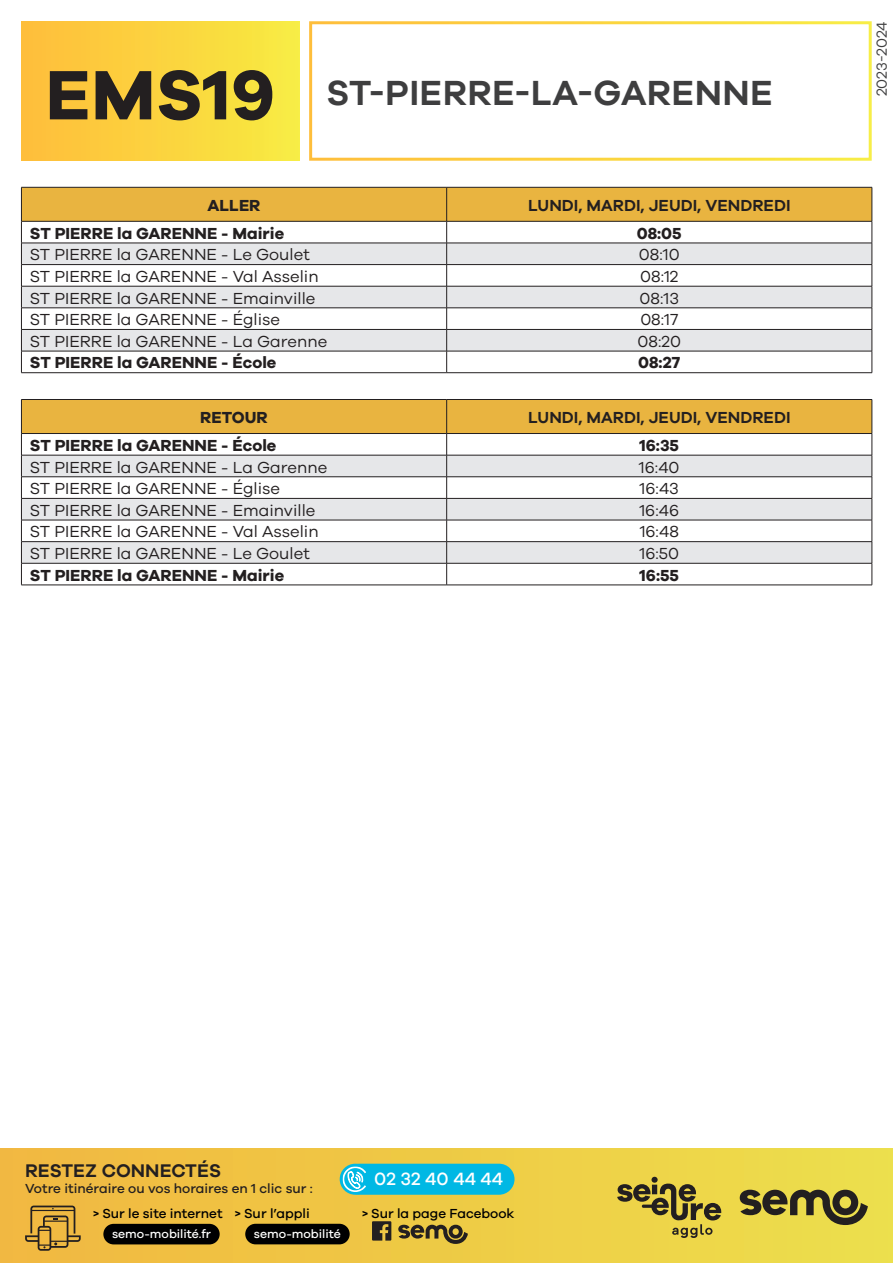
<style>
.page{position:relative;width:893px;height:1263px;background:#fff}
.page>*{position:absolute;margin:0;border:0;box-sizing:border-box;transform-origin:0 0}
.t1{font:700 72px "Galano Grotesque";letter-spacing:.005em;color:#231f20}
.t2{font:600 36px "Galano Grotesque";letter-spacing:.01em;color:#3e3e3f}
.t3{font:600 18.9px "Galano Grotesque";color:#231f20}
.t4{font:500 18.3px "Galano Grotesque";color:#fff}
.t5{font:16.5px "Galano Grotesque";color:#231f20}
.t6{font:700 16.5px "Galano Grotesque";color:#231f20}
.t7{font:600 16.5px "Galano Grotesque";color:#231f20}
.t8{font:15px "Galano Grotesque";color:#3e3e3f}
.t9{font:500 13.5px "Galano Grotesque";color:#000001}
.t10{font:500 13.5px "Galano Grotesque";color:#231f20}
.t11{font:500 12.3px "Galano Grotesque";color:#fff}
</style>
<div class="page">
<div style="left:0;top:1148px;width:893px;height:115px;background:linear-gradient(to right,#f0b640,#ecdf4c)"></div>
<svg style="left:617px;top:1177px;width:104px;height:61px;background:#b5a23d"></svg>
<svg style="left:740px;top:1190px;width:128px;height:35px;background:#8b8036"></svg>
<div style="left:344px;top:1164px;width:170px;height:31px;background:#00b8e4;border-radius:16px"></div>
<div style="left:340px;top:1164px;width:31px;height:31px;background:#00b8e4;border-radius:50%"></div>
<svg style="left:343px;top:1166px;width:23px;height:26px"></svg>
<svg style="left:25px;top:1205px;width:56px;height:46px;background:#bc9238"></svg>
<div style="left:103px;top:1224px;width:117px;height:20px;background:#000001;border-radius:10px"></div>
<div style="left:245px;top:1224px;width:105px;height:20px;background:#000001;border-radius:10px"></div>
<svg style="left:372px;top:1221px;width:19px;height:19px"></svg>
<svg style="left:398px;top:1225px;width:70px;height:19px"></svg>
<div style="left:309px;top:21px;width:563px;height:140px;border:3px solid #fff"></div>
<div style="left:21px;top:21px;width:278px;height:139px;background:linear-gradient(to right,#ffbd3b,#f8eb43)"></div>
<svg style="left:21px;top:187px;width:852px;height:185px"></svg>
<hr style="left:21px;top:372px;width:426px;height:1px;background:#231f20">
<hr style="left:447px;top:372px;width:425px;height:1px;background:#231f20">
<svg style="left:21px;top:399px;width:852px;height:186px"></svg>
<hr style="left:21px;top:585px;width:426px;height:1px;background:#231f20">
<hr style="left:447px;top:585px;width:425px;height:1px;background:#231f20">
<h1 class="t1" style="left:46px;top:51px;width:231px">EMS19</h1>
<h2 class="t2" style="left:326px;top:71px;width:448px">ST-PIERRE-LA-GARENNE</h2>
<p class="t6" style="left:208px;top:195px;width:54px">ALLER</p>
<p class="t7" style="left:528px;top:195px;width:264px">LUNDI, MARDI, JEUDI, VENDREDI</p>
<p class="t6" style="left:30px;top:223px;width:256px">ST PIERRE la GARENNE - Mairie</p>
<p class="t6" style="left:637px;top:223px;width:46px">08:05</p>
<p class="t5" style="left:30px;top:245px;width:281px">ST PIERRE la GARENNE - Le Goulet</p>
<p class="t5" style="left:639px;top:245px;width:42px">08:10</p>
<p class="t5" style="left:30px;top:266px;width:290px">ST PIERRE la GARENNE - Val Asselin</p>
<p class="t5" style="left:640px;top:266px;width:40px">08:12</p>
<p class="t5" style="left:30px;top:288px;width:287px">ST PIERRE la GARENNE - Emainville</p>
<p class="t5" style="left:640px;top:288px;width:41px">08:13</p>
<p class="t5" style="left:30px;top:310px;width:252px">ST PIERRE la GARENNE - Église</p>
<p class="t5" style="left:640px;top:310px;width:39px">08:17</p>
<p class="t5" style="left:30px;top:331px;width:299px">ST PIERRE la GARENNE - La Garenne</p>
<p class="t5" style="left:637px;top:331px;width:45px">08:20</p>
<p class="t6" style="left:30px;top:353px;width:248px">ST PIERRE la GARENNE - École</p>
<p class="t6" style="left:638px;top:353px;width:44px">08:27</p>
<p class="t6" style="left:200px;top:407px;width:69px">RETOUR</p>
<p class="t7" style="left:528px;top:407px;width:264px">LUNDI, MARDI, JEUDI, VENDREDI</p>
<p class="t6" style="left:30px;top:435px;width:248px">ST PIERRE la GARENNE - École</p>
<p class="t6" style="left:639px;top:435px;width:41px">16:35</p>
<p class="t5" style="left:30px;top:457px;width:299px">ST PIERRE la GARENNE - La Garenne</p>
<p class="t5" style="left:639px;top:457px;width:42px">16:40</p>
<p class="t5" style="left:30px;top:479px;width:252px">ST PIERRE la GARENNE - Église</p>
<p class="t5" style="left:640px;top:479px;width:41px">16:43</p>
<p class="t5" style="left:30px;top:500px;width:287px">ST PIERRE la GARENNE - Emainville</p>
<p class="t5" style="left:639px;top:500px;width:41px">16:46</p>
<p class="t5" style="left:30px;top:522px;width:290px">ST PIERRE la GARENNE - Val Asselin</p>
<p class="t5" style="left:640px;top:522px;width:41px">16:48</p>
<p class="t5" style="left:30px;top:543px;width:281px">ST PIERRE la GARENNE - Le Goulet</p>
<p class="t5" style="left:639px;top:543px;width:41px">16:50</p>
<p class="t6" style="left:30px;top:565px;width:256px">ST PIERRE la GARENNE - Mairie</p>
<p class="t6" style="left:639px;top:565px;width:41px">16:55</p>
<p class="t8" style="left:873px;top:96px;width:77px;rotate:-90deg">2023-2024</p>
<p class="t3" style="left:25px;top:1159px;width:198px">RESTEZ CONNECTÉS</p>
<p class="t10" style="left:25px;top:1180px;width:289px">Votre itinéraire ou vos horaires en 1 clic sur :</p>
<p class="t9" style="left:93px;top:1205px;width:131px">&gt; Sur le site internet</p>
<p class="t11" style="left:112px;top:1227px;width:100px">semo-mobilité.fr</p>
<p class="t9" style="left:235px;top:1205px;width:76px">&gt; Sur l’appli</p>
<p class="t11" style="left:254px;top:1227px;width:88px">semo-mobilité</p>
<p class="t4" style="left:374px;top:1168px;width:130px">02 32 40 44 44</p>
<p class="t9" style="left:362px;top:1205px;width:154px">&gt; Sur la page Facebook</p>
</div>
